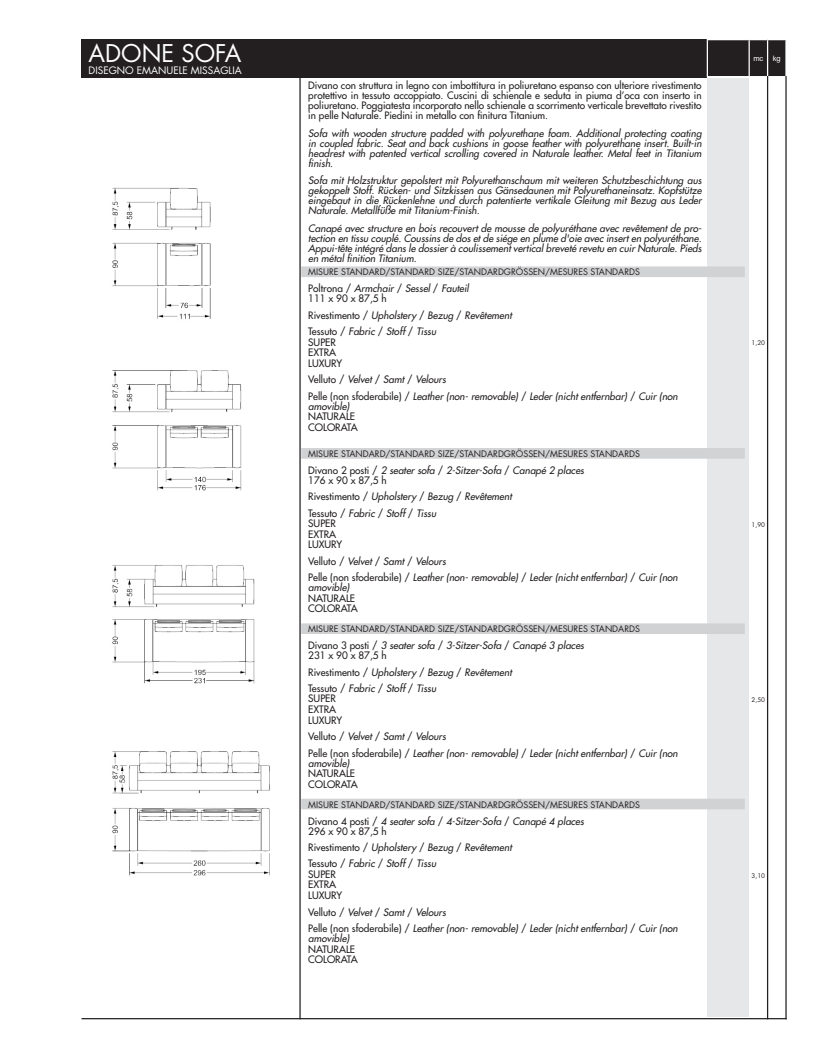
<style>
.page{position:relative;width:815px;height:1053px;background:#fff}
.page>*{position:absolute;margin:0;border:0;box-sizing:border-box;transform-origin:0 0}
.t1{font:23.75px "Futura Std";color:#fff}
.t2{font:italic 500 10px/10px "Futura Std";color:#231f20}
.t3{font:500 10px/10.5px "Futura Std";color:#231f20}
.t4{font:10px "Futura Std";color:#fff}
.t5{font:8.75px "Futura Std";color:#231f20}
.t6{font:7.5px "Arial";color:#fff}
.t7{font:6.25px "Futura Std";color:#231f20}
.s1{font-style:italic}
.s2{font-style:normal}
</style>
<div class="page">
<div style="left:81px;top:39px;width:626px;height:38px;background:#231f20"></div>
<svg style="left:707px;top:39px;width:79px;height:38px;background:#3a3637"></svg>
<div style="left:707px;top:78px;width:42px;height:938px;background:#e6e7e9"></div>
<hr style="left:81px;top:1017px;width:706px;height:2px;background:#231f20">
<hr style="left:299px;top:76px;width:2px;height:943px;background:#231f20">
<hr style="left:767px;top:76px;width:1px;height:943px;background:#231f20">
<hr style="left:785px;top:76px;width:2px;height:943px;background:#231f20">
<img style="left:112px;top:187px;width:158px;height:689px">
<div style="left:301px;top:266px;width:444px;height:11px;background:#d1d2d4"></div>
<div style="left:301px;top:448px;width:444px;height:10px;background:#d1d2d4"></div>
<div style="left:301px;top:623px;width:444px;height:11px;background:#d1d2d4"></div>
<div style="left:301px;top:798px;width:444px;height:11px;background:#d1d2d4"></div>
<h1 class="t1" style="left:89px;top:38px;width:154px">ADONE SOFA</h1>
<p class="t4" style="left:89px;top:64px;width:155px">DISEGNO EMANUELE MISSAGLIA</p>
<p class="t3" style="left:308px;top:80px;width:395px;line-height:10px;text-align:justify">Divano con struttura in legno con imbottitura in poliuretano espanso con ulteriore rivestimento protettivo in tessuto accoppiato. Cuscini di schienale e seduta in piuma d’oca con inserto in poliuretano. Poggiatesta incorporato nello schienale a scorrimento verticale brevettato rivestito in pelle Naturale. Piedini in metallo con finitura Titanium.</p>
<p class="t2" style="left:308px;top:128px;width:395px;text-align:justify">Sofa with wooden structure padded with polyurethane foam. Additional protecting coating in coupled fabric. Seat and back cushions in goose feather with polyurethane insert. Built-in headrest with patented vertical scrolling covered in Naturale leather. Metal feet in Titanium finish.</p>
<p class="t2" style="left:308px;top:176px;width:395px;text-align:justify">Sofa mit Holzstruktur gepolstert mit Polyurethanschaum mit weiteren Schutzbeschichtung aus gekoppelt Stoff. Rücken- und Sitzkissen aus Gänsedaunen mit Polyurethaneinsatz. Kopfstütze eingebaut in die Rückenlehne und durch patentierte vertikale Gleitung mit Bezug aus Leder Naturale. Metallfüße mit Titanium-Finish.</p>
<p class="t2" style="left:308px;top:223px;width:395px;text-align:justify">Canapé avec structure en bois recouvert de mousse de polyuréthane avec revêtement de pro&shy;tection en tissu couplé. Coussins de dos et de siége en plume d'oie avec insert en polyuréthane.<br>Appui-tête intégré dans le dossier à coulissement vertical breveté revetu en cuir Naturale. Pieds en métal finition Titanium.</p>
<p class="t5" style="left:308px;top:266px;width:333px">MISURE STANDARD/STANDARD SIZE/STANDARDGRÖSSEN/MESURES STANDARDS</p>
<p class="t3" style="left:308px;top:284px;width:162px;line-height:10px">Poltrona / <span class="s1">Armchair</span> / <span class="s1">Sessel</span> / <span class="s1">Fauteil<br></span>111 x 90 x 87,5 h</p>
<p class="t2" style="left:308px;top:307px;width:205px;line-height:16.2px"><span class="s2">Rivestimento /</span> Upholstery <span class="s2">/</span> Bezug <span class="s2">/</span> Revêtement<br><span class="s2">Tessuto /</span> Fabric <span class="s2">/</span> Stoff <span class="s2">/</span> Tissu</p>
<p class="t3" style="left:308px;top:336px;width:35px">SUPER<br>EXTRA<br>LUXURY</p>
<p class="t2" style="left:308px;top:372px;width:371px;line-height:16.2px"><span class="s2">Velluto /</span> Velvet <span class="s2">/</span> Samt <span class="s2">/</span> Velours<br><span class="s2">Pelle (non sfoderabile) /</span> Leather (non- removable) <span class="s2">/</span> Leder (nicht entfernbar) <span class="s2">/</span> Cuir (non</p>
<p class="t2" style="left:308px;top:401px;width:43px">amovible)</p>
<p class="t3" style="left:308px;top:411px;width:51px">NATURALE<br>COLORATA</p>
<p class="t5" style="left:308px;top:448px;width:333px">MISURE STANDARD/STANDARD SIZE/STANDARDGRÖSSEN/MESURES STANDARDS</p>
<p class="t2" style="left:308px;top:465px;width:277px"><span class="s2">Divano 2 posti /</span> 2 seater sofa <span class="s2">/</span> 2-Sitzer-Sofa <span class="s2">/</span> Canapé 2 places<br><span class="s2">176 x 90 x 87,5 h</span></p>
<p class="t2" style="left:308px;top:488px;width:205px;line-height:16.2px"><span class="s2">Rivestimento /</span> Upholstery <span class="s2">/</span> Bezug <span class="s2">/</span> Revêtement<br><span class="s2">Tessuto /</span> Fabric <span class="s2">/</span> Stoff <span class="s2">/</span> Tissu</p>
<p class="t3" style="left:308px;top:518px;width:35px">SUPER<br>EXTRA<br>LUXURY</p>
<p class="t2" style="left:308px;top:553px;width:371px;line-height:16.2px"><span class="s2">Velluto /</span> Velvet <span class="s2">/</span> Samt <span class="s2">/</span> Velours<br><span class="s2">Pelle (non sfoderabile) /</span> Leather (non- removable) <span class="s2">/</span> Leder (nicht entfernbar) <span class="s2">/</span> Cuir (non</p>
<p class="t2" style="left:308px;top:582px;width:43px">amovible)</p>
<p class="t3" style="left:308px;top:593px;width:51px">NATURALE<br>COLORATA</p>
<p class="t5" style="left:308px;top:623px;width:333px">MISURE STANDARD/STANDARD SIZE/STANDARDGRÖSSEN/MESURES STANDARDS</p>
<p class="t2" style="left:308px;top:640px;width:277px"><span class="s2">Divano 3 posti /</span> 3 seater sofa <span class="s2">/</span> 3-Sitzer-Sofa <span class="s2">/</span> Canapé 3 places<br><span class="s2">231 x 90 x 87,5 h</span></p>
<p class="t2" style="left:308px;top:664px;width:205px;line-height:16.2px"><span class="s2">Rivestimento /</span> Upholstery <span class="s2">/</span> Bezug <span class="s2">/</span> Revêtement<br><span class="s2">Tessuto /</span> Fabric <span class="s2">/</span> Stoff <span class="s2">/</span> Tissu</p>
<p class="t3" style="left:308px;top:693px;width:35px">SUPER<br>EXTRA<br>LUXURY</p>
<p class="t2" style="left:308px;top:728px;width:371px;line-height:16.2px"><span class="s2">Velluto /</span> Velvet <span class="s2">/</span> Samt <span class="s2">/</span> Velours<br><span class="s2">Pelle (non sfoderabile) /</span> Leather (non- removable) <span class="s2">/</span> Leder (nicht entfernbar) <span class="s2">/</span> Cuir (non</p>
<p class="t2" style="left:308px;top:758px;width:43px">amovible)</p>
<p class="t3" style="left:308px;top:768px;width:51px">NATURALE<br>COLORATA</p>
<p class="t5" style="left:308px;top:798px;width:333px">MISURE STANDARD/STANDARD SIZE/STANDARDGRÖSSEN/MESURES STANDARDS</p>
<p class="t2" style="left:308px;top:816px;width:277px"><span class="s2">Divano 4 posti /</span> 4 seater sofa <span class="s2">/</span> 4-Sitzer-Sofa <span class="s2">/</span> Canapé 4 places<br><span class="s2">296 x 90 x 87,5 h</span></p>
<p class="t2" style="left:308px;top:839px;width:205px;line-height:16.2px"><span class="s2">Rivestimento /</span> Upholstery <span class="s2">/</span> Bezug <span class="s2">/</span> Revêtement<br><span class="s2">Tessuto /</span> Fabric <span class="s2">/</span> Stoff <span class="s2">/</span> Tissu</p>
<p class="t3" style="left:308px;top:868px;width:35px">SUPER<br>EXTRA<br>LUXURY</p>
<p class="t2" style="left:308px;top:904px;width:371px;line-height:16.2px"><span class="s2">Velluto /</span> Velvet <span class="s2">/</span> Samt <span class="s2">/</span> Velours<br><span class="s2">Pelle (non sfoderabile) /</span> Leather (non- removable) <span class="s2">/</span> Leder (nicht entfernbar) <span class="s2">/</span> Cuir (non</p>
<p class="t2" style="left:308px;top:933px;width:43px">amovible)</p>
<p class="t3" style="left:308px;top:943px;width:51px">NATURALE<br>COLORATA</p>
<p class="t6" style="left:753px;top:53px;width:11px">mc</p>
<p class="t6" style="left:773px;top:53px;width:9px">kg</p>
<p class="t7" style="left:752px;top:339px;width:15px">1,20</p>
<p class="t7" style="left:752px;top:520px;width:15px">1,90</p>
<p class="t7" style="left:752px;top:696px;width:15px">2,50</p>
<p class="t7" style="left:752px;top:871px;width:15px">3,10</p>
</div>
